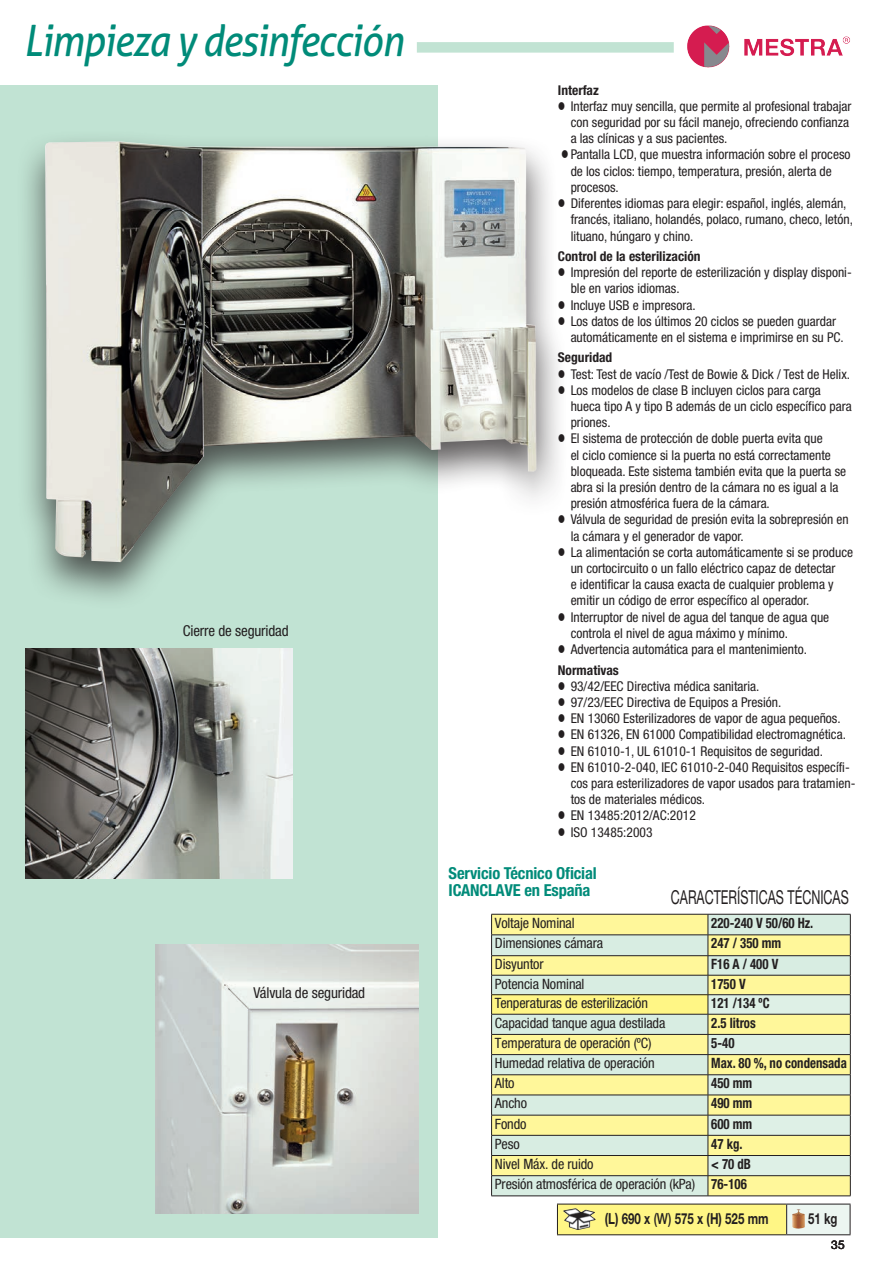
<style>
.page{position:relative;width:893px;height:1263px;background:#fff}
.page>*{position:absolute;margin:0;border:0;box-sizing:border-box;transform-origin:0 0}
.t1{font:italic 43.2px "Aller";letter-spacing:-.03em;color:#008b79;scale:.9 1}
.t2{font:19.2px "Helvetica Neue LT Std";color:#231f20;scale:.65 1}
.t3{font:700 condensed 16.5px "Helvetica Neue LT Std";letter-spacing:-.01em;color:#008b79}
.t4{font:700 15.15px "Helvetica Neue LT Std";color:#231f20;scale:.76 1}
.t5{font:700 15.15px "Helvetica Neue LT Std";color:#231f20;scale:.75 1}
.t6{font:condensed 15px "Helvetica Neue LT Std";letter-spacing:-.01em;color:#231f20}
.t7{font:condensed 14.25px "Helvetica Neue LT Std";letter-spacing:-.01em;color:#231f20}
.t8{font:700 condensed 14.25px "Helvetica Neue LT Std";color:#231f20;scale:.9 1}
.t9{font:condensed 13.5px/16.2px "Helvetica Neue LT Std";color:#231f20}
.t10{font:700 condensed 13.5px "Helvetica Neue LT Std";color:#231f20}
.t11{font:12px "Helvetica Neue LT Std";color:#231f20}
.s1{font-weight:500}
</style>
<div class="page">
<div style="left:0;top:85px;width:438px;height:1152px;background:#c1e3d3"></div>
<div style="left:15px;top:129px;width:553px;height:481px;background:#231f20;opacity:.75"></div>
<img style="left:45px;top:141px;width:491px;height:421px">
<img style="left:155px;top:944px;width:263px;height:270px">
<img style="left:26px;top:648px;width:267px;height:230px">
<div style="left:557px;top:1204px;width:230px;height:31px;background:#fff685"></div>
<div style="left:787px;top:1204px;width:63px;height:31px;background:#ecf6f1"></div>
<hr style="left:850px;top:1204px;width:1px;height:30px;background:#231f20">
<hr style="left:787px;top:1203px;width:64px;height:1px;background:#231f20">
<hr style="left:787px;top:1234px;width:64px;height:1px;background:#231f20">
<hr style="left:557px;top:1203px;width:230px;height:1px;background:#231f20">
<hr style="left:557px;top:1204px;width:1px;height:30px;background:#231f20">
<hr style="left:786px;top:1204px;width:1px;height:30px;background:#231f20">
<hr style="left:557px;top:1234px;width:230px;height:1px;background:#231f20">
<img style="left:792px;top:1209px;width:13px;height:19px">
<img style="left:563px;top:1208px;width:33px;height:22px">
<svg style="left:492px;top:915px;width:216px;height:280px;fill:#d8ede2"></svg>
<div style="left:492px;top:995px;width:216px;height:19px;background:#fff685"></div>
<hr style="left:491px;top:914px;width:217px;height:1px;background:#231f20">
<hr style="left:491px;top:934px;width:217px;height:1px;background:#231f20">
<hr style="left:491px;top:955px;width:217px;height:1px;background:#231f20">
<hr style="left:491px;top:975px;width:217px;height:1px;background:#231f20">
<hr style="left:491px;top:994px;width:217px;height:1px;background:#231f20">
<hr style="left:491px;top:1014px;width:217px;height:1px;background:#231f20">
<hr style="left:491px;top:1034px;width:217px;height:1px;background:#231f20">
<hr style="left:491px;top:1054px;width:217px;height:1px;background:#231f20">
<hr style="left:491px;top:1074px;width:217px;height:1px;background:#231f20">
<hr style="left:491px;top:1095px;width:217px;height:1px;background:#231f20">
<hr style="left:491px;top:1115px;width:217px;height:1px;background:#231f20">
<hr style="left:491px;top:1135px;width:217px;height:1px;background:#231f20">
<hr style="left:491px;top:1155px;width:217px;height:1px;background:#231f20">
<hr style="left:491px;top:1175px;width:217px;height:1px;background:#231f20">
<svg style="left:491px;top:914px;width:1px;height:281px"></svg>
<svg style="left:708px;top:914px;width:143px;height:281px"></svg>
<hr style="left:491px;top:1195px;width:217px;height:1px;background:#231f20">
<hr style="left:708px;top:1195px;width:143px;height:1px;background:#231f20">
<img style="left:687px;top:25px;width:163px;height:43px">
<div style="left:417px;top:42px;width:257px;height:11px;background:#c1e3d3"></div>
<p class="t1" style="left:24px;top:15px;width:424px">Limpieza y desinfección</p>
<p class="t6" style="left:183px;top:622px;width:107px">Cierre de seguridad</p>
<p class="t6" style="left:253px;top:984px;width:113px">Válvula de seguridad</p>
<p class="t10" style="left:558px;top:82px;width:42px">Interfaz</p>
<p class="t9" style="left:571px;top:98px;width:282px;text-indent:-13px">● Interfaz muy sencilla, que permite al profesional trabajar con seguridad por su fácil manejo, ofreciendo confianza a las clínicas y a sus pacientes.</p>
<p class="t9" style="left:571px;top:147px;width:281px;text-indent:-10px">● Pantalla LCD, que muestra información sobre el proceso de los ciclos: tiempo, temperatura, presión, alerta de procesos.</p>
<p class="t9" style="left:571px;top:195px;width:284px;text-indent:-13px">● Diferentes idiomas para elegir: español, inglés, alemán, francés, italiano, holandés, polaco, rumano, checo, letón, lituano, húngaro y chino.</p>
<p class="t10" style="left:558px;top:248px;width:144px">Control de la esterilización</p>
<p class="t9" style="left:571px;top:264px;width:283px;text-indent:-13px">● Impresión del reporte de esterilización y display disponi&shy;ble en varios idiomas.</p>
<p class="t9" style="left:558px;top:297px;width:139px">● Incluye USB e impresora.</p>
<p class="t9" style="left:571px;top:313px;width:275px;text-indent:-13px">● Los datos de los últimos 20 ciclos se pueden guardar automáticamente en el sistema e imprimirse en su PC.</p>
<p class="t10" style="left:558px;top:349px;width:56px">Seguridad</p>
<p class="t9" style="left:558px;top:366px;width:294px">● Test: Test de vacío /Test de Bowie &amp; Dick / Test de Helix.</p>
<p class="t9" style="left:571px;top:382px;width:283px;text-indent:-13px">● Los modelos de clase B incluyen ciclos para carga hueca tipo A y tipo B además de un ciclo específico para priones.</p>
<p class="t9" style="left:571px;top:430px;width:277px;text-indent:-13px">● El sistema de protección de doble puerta evita que<br>el ciclo comience si la puerta no está correctamente bloqueada. Este sistema también evita que la puerta se abra si la presión dentro de la cámara no es igual a la presión atmosférica fuera de la cámara.</p>
<p class="t9" style="left:571px;top:511px;width:279px;text-indent:-13px">● Válvula de seguridad de presión evita la sobrepresión en la cámara y el generador de vapor.</p>
<p class="t9" style="left:571px;top:544px;width:284px;text-indent:-13px">● La alimentación se corta automáticamente si se produce un cortocircuito o un fallo eléctrico capaz de detectar<br>e identificar la causa exacta de cualquier problema y emitir un código de error específico al operador.</p>
<p class="t9" style="left:571px;top:609px;width:260px;text-indent:-13px">● Interruptor de nivel de agua del tanque de agua que controla el nivel de agua máximo y mínimo.</p>
<p class="t9" style="left:558px;top:641px;width:250px">● Advertencia automática para el mantenimiento.</p>
<p class="t10" style="left:558px;top:661px;width:62px">Normativas</p>
<p class="t9" style="left:558px;top:678px;width:203px">● 93/42/EEC Directiva médica sanitaria.</p>
<p class="t9" style="left:558px;top:694px;width:225px">● 97/23/EEC Directiva de Equipos a Presión.</p>
<p class="t9" style="left:558px;top:710px;width:284px">● EN 13060 Esterilizadores de vapor de agua pequeños.</p>
<p class="t9" style="left:558px;top:726px;width:289px">● EN 61326, EN 61000 Compatibilidad electromagnética.</p>
<p class="t9" style="left:558px;top:742px;width:267px">● EN 61010-1, UL 61010-1 Requisitos de seguridad.</p>
<p class="t9" style="left:571px;top:759px;width:286px;text-indent:-13px">● EN 61010-2-040, IEC 61010-2-040 Requisitos específi&shy;cos para esterilizadores de vapor usados para tratamien&shy;tos de materiales médicos.</p>
<p class="t9" style="left:558px;top:807px;width:139px">● EN 13485:2012/AC:2012</p>
<p class="t9" style="left:558px;top:823px;width:96px">● ISO 13485:2003</p>
<p class="t3" style="left:449px;top:863px;width:150px">Servicio Técnico Oficial</p>
<p class="t3" style="left:449px;top:880px;width:143px">ICANCLAVE en España</p>
<p class="t2" style="left:671px;top:885px;width:275px">CARACTERÍSTICAS TÉCNICAS</p>
<p class="t7" style="left:495px;top:914px;width:81px">Voltaje Nominal</p>
<p class="t8" style="left:711px;top:914px;width:115px">220-240 V 50/60 Hz.</p>
<p class="t7" style="left:495px;top:935px;width:110px">Dimensiones cámara</p>
<p class="t8" style="left:711px;top:935px;width:79px">247 / 350 mm</p>
<p class="t7" style="left:495px;top:956px;width:50px">Disyuntor</p>
<p class="t8" style="left:711px;top:955px;width:76px">F16 A / 400 V</p>
<p class="t7" style="left:495px;top:975px;width:91px">Potencia Nominal</p>
<p class="t8" style="left:711px;top:975px;width:40px">1750 V</p>
<p class="t7" style="left:495px;top:995px;width:155px">Tenperaturas de esterilización</p>
<p class="t8" style="left:711px;top:994px;width:66px">121 /134 ºC</p>
<p class="t7" style="left:495px;top:1014px;width:172px">Capacidad tanque agua destilada</p>
<p class="t8" style="left:711px;top:1014px;width:51px">2.5 litros</p>
<p class="t7" style="left:495px;top:1035px;width:158px">Temperatura de operación (ºC)</p>
<p class="t8" style="left:711px;top:1034px;width:27px">5-40</p>
<p class="t7" style="left:495px;top:1055px;width:161px">Humedad relativa de operación</p>
<p class="t8" style="left:711px;top:1054px;width:152px">Max. 80 %, no condensada</p>
<p class="t7" style="left:495px;top:1075px;width:21px">Alto</p>
<p class="t8" style="left:711px;top:1074px;width:47px">450 mm</p>
<p class="t7" style="left:495px;top:1095px;width:34px">Ancho</p>
<p class="t8" style="left:711px;top:1095px;width:47px">490 mm</p>
<p class="t7" style="left:495px;top:1115px;width:33px">Fondo</p>
<p class="t8" style="left:711px;top:1115px;width:47px">600 mm</p>
<p class="t7" style="left:495px;top:1135px;width:26px">Peso</p>
<p class="t8" style="left:711px;top:1135px;width:36px">47 kg.</p>
<p class="t7" style="left:495px;top:1156px;width:100px">Nivel Máx. de ruido</p>
<p class="t8" style="left:711px;top:1155px;width:46px">&lt; 70 dB</p>
<p class="t7" style="left:495px;top:1176px;width:202px">Presión atmosférica de operación (kPa)</p>
<p class="t8" style="left:711px;top:1175px;width:41px">76-106</p>
<p class="t4" style="left:605px;top:1209px;width:217px">(L) 690 x <span class="s1">(W)</span> 575 x (H) 525 mm</p>
<p class="t5" style="left:808px;top:1209px;width:41px">51 kg</p>
<p class="t11" style="left:831px;top:1238px;width:15px">35</p>
</div>
